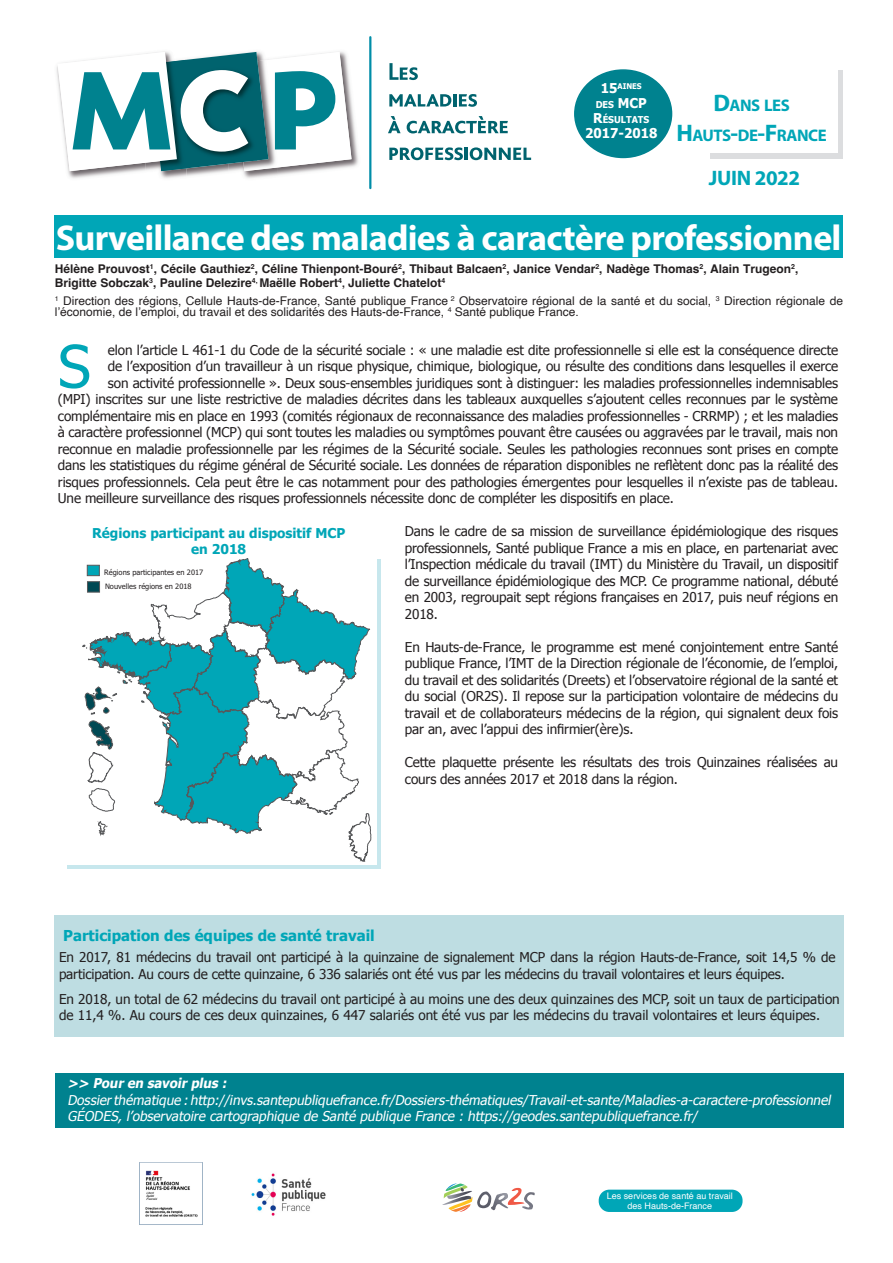
<style>
.page{position:relative;width:893px;height:1263px;background:#fff}
.page>*{position:absolute;margin:0;border:0;box-sizing:border-box;transform-origin:0 0}
.Texte_commentaire{font:58.95px "Tahoma";color:#00a6b7}
.Titre_de_chapitre{font:700 36px "Myriad Pro";letter-spacing:-.02em;color:#fff}
.Titre_de_chapitre-2{font:700 21px "Myriad Pro";letter-spacing:-.02em;color:#00a6b7}
.Titre_de_chapitre-3{font:700 16.8px "Myriad Pro";letter-spacing:-.03em;color:#00a6b7}
.Exergue{font:700 15px "Tahoma";color:#00a6b7}
.Texte_commentaire-2{font:13.5px/16.5px "Tahoma";letter-spacing:-.01em;color:#231f20;text-align:justify}
.Texte_commentaire-3{font:italic 13.5px "Tahoma";color:#fff}
.Exergue-2{font:13.5px/16.5px "Tahoma";letter-spacing:-.01em;color:#231f20}
.Titre_graphique{font:700 13.5px "Tahoma";color:#00a6b7}
.Texte_commentaire-4{font:italic 700 13.5px "Tahoma";color:#fff}
.Texte_commentaire-5{font:700 13.5px "Tahoma";color:#fff}
.Ourse{font:12px/10.5px "Helvetica";color:#231f20}
.Ourse-2{font:700 12px/14.4px "Helvetica";color:#231f20}
.Texte_commentaire-6{font:700 9.45px "Tahoma";color:#fff}
.Ourse-3{font:9px "Helvetica";color:#fff}
.Texte_commentaire-7{font:700 7.8px "Tahoma";color:#fff}
.t1{font:7.35px "Tahoma";color:#231f20}
.s1{font-size:13.5px}
.s2{font-size:24px}
.s3{font-size:10.5px}
</style>
<div class="page">
<img style="left:477px;top:1191px;width:14px;height:17px">
<img style="left:491px;top:1193px;width:17px;height:17px">
<img style="left:522px;top:1192px;width:13px;height:17px">
<svg style="left:508px;top:1188px;width:17px;height:17px"></svg>
<svg style="left:444px;top:1183px;width:28px;height:29px"></svg>
<img style="left:251px;top:1173px;width:75px;height:43px">
<img style="left:278px;top:51px;width:81px;height:124px">
<img style="left:186px;top:171px;width:43px;height:5px">
<img style="left:229px;top:51px;width:49px;height:128px">
<img style="left:56px;top:66px;width:83px;height:113px">
<img style="left:160px;top:51px;width:26px;height:128px">
<svg style="left:58px;top:52px;width:294px;height:119px"></svg>
<hr style="left:369px;top:36px;width:2px;height:153px;background:#008da8">
<svg style="left:389px;top:63px;width:29px;height:17px"></svg>
<svg style="left:389px;top:94px;width:88px;height:13px"></svg>
<svg style="left:388px;top:116px;width:13px;height:17px"></svg>
<svg style="left:407px;top:116px;width:101px;height:17px"></svg>
<svg style="left:389px;top:147px;width:142px;height:13px"></svg>
<div style="left:710px;top:70px;width:133px;height:88px;background:#dcdddf"></div>
<div style="left:708px;top:52px;width:130px;height:101px;background:#fff"></div>
<div style="left:54px;top:215px;width:789px;height:42px;background:#00a6b7"></div>
<div style="left:575px;top:70px;width:97px;height:87px;background:#00828f;border-radius:50%"></div>
<div style="left:574px;top:69px;width:98px;height:89px;border:2px solid #00828f;border-radius:50%"></div>
<div style="left:68px;top:559px;width:313px;height:309px;background:linear-gradient(to right,#c7e7ed,#c7e7ed)"></div>
<div style="left:62px;top:559px;width:315px;height:305px;background:#fff"></div>
<svg style="left:83px;top:558px;width:288px;height:304px"></svg>
<div style="left:87px;top:581px;width:13px;height:11px;background:#004954;border:1px solid #57585a"></div>
<div style="left:87px;top:565px;width:13px;height:11px;background:#00a6b7;border:1px solid #57585a"></div>
<div style="left:55px;top:915px;width:789px;height:121px;background:#bedde2"></div>
<div style="left:599px;top:1189px;width:144px;height:23px;background:#00a6b7;border-radius:11px"></div>
<div style="left:55px;top:1074px;width:788px;height:54px;background:#00828f"></div>
<img style="left:139px;top:1162px;width:64px;height:63px">
<p class="Texte_commentaire-7" style="left:601px;top:80px;width:42px"><span class="s1">15</span>AINES</p>
<p class="Texte_commentaire-6" style="left:596px;top:98px;width:53px">DES <span class="s1">MCP</span></p>
<p class="Texte_commentaire-6" style="left:593px;top:113px;width:57px"><span class="s1">R</span>ÉSULTATS</p>
<p class="Texte_commentaire-5" style="left:585px;top:124px;width:74px">2017-2018</p>
<p class="Titre_de_chapitre-3" style="left:713px;top:94px;width:78px"><span class="s2">D</span>ANS LES</p>
<p class="Titre_de_chapitre-3" style="left:676px;top:125px;width:152px"><span class="s2">H</span>AUTS<span class="s2">-</span>DE<span class="s2">-F</span>RANCE</p>
<p class="Titre_de_chapitre-2" style="left:709px;top:164px;width:93px">JUIN 2022</p>
<p class="Titre_de_chapitre" style="left:56px;top:214px;width:787px">Surveillance des maladies à caractère professionnel</p>
<p class="Ourse-2" style="left:55px;top:263px;width:745px">Hélène Prouvost<sup>1</sup>, Cécile Gauthiez<sup>2</sup>, Céline Thienpont-Bouré<sup>2</sup>, Thibaut Balcaen<sup>2</sup>, Janice Vendar<sup>2</sup>, Nadège Thomas<sup>2</sup>, Alain Trugeon<sup>2</sup>,<br>Brigitte Sobczak<sup>3</sup>, Pauline Delezire<sup>4,</sup> Maëlle Robert<sup>4</sup><span class="s3">,</span> Juliette Chatelot<sup>4</sup></p>
<p class="Ourse" style="left:55px;top:296px;width:790px"><sup>1</sup> Direction des régions, Cellule Hauts-de-France, Santé publique France <sup>2</sup> Observatoire régional de la santé et du social, <sup>3</sup> Direction régionale de l’économie, de l’emploi, du travail et des solidarités des Hauts-de-France, <sup>4</sup> Santé publique France.</p>
<p class="Texte_commentaire" style="left:58px;top:327px;width:34px">S</p>
<p class="Texte_commentaire-2" style="left:108px;top:341px;width:732px">elon l’article L 461-1 du Code de la sécurité sociale : « une maladie est dite professionnelle si elle est la conséquence directe</p>
<p class="Texte_commentaire-2" style="left:108px;top:357px;width:732px">de l’exposition d’un travailleur à un risque physique, chimique, biologique, ou résulte des conditions dans lesquelles il exerce</p>
<p class="Texte_commentaire-2" style="left:108px;top:374px;width:732px">son activité professionnelle ». Deux sous-ensembles juridiques sont à distinguer: les maladies professionnelles indemnisables</p>
<p class="Texte_commentaire-2" style="left:58px;top:390px;width:782px">(MPI) inscrites sur une liste restrictive de maladies décrites dans les tableaux auxquelles s’ajoutent celles reconnues par le système</p>
<p class="Texte_commentaire-2" style="left:58px;top:407px;width:782px">complémentaire mis en place en 1993 (comités régionaux de reconnaissance des maladies professionnelles - CRRMP) ; et les maladies</p>
<p class="Texte_commentaire-2" style="left:58px;top:423px;width:782px">à caractère professionnel (MCP) qui sont toutes les maladies ou symptômes pouvant être causées ou aggravées par le travail, mais non</p>
<p class="Texte_commentaire-2" style="left:58px;top:440px;width:782px">reconnue en maladie professionnelle par les régimes de la Sécurité sociale. Seules les pathologies reconnues sont prises en compte</p>
<p class="Texte_commentaire-2" style="left:58px;top:456px;width:782px">dans les statistiques du régime général de Sécurité sociale. Les données de réparation disponibles ne reflètent donc pas la réalité des</p>
<p class="Texte_commentaire-2" style="left:58px;top:473px;width:782px">risques professionnels. Cela peut être le cas notamment pour des pathologies émergentes pour lesquelles il n’existe pas de tableau.</p>
<p class="Texte_commentaire-2" style="left:58px;top:489px;width:617px">Une meilleure surveillance des risques professionnels nécessite donc de compléter les dispositifs en place.</p>
<p class="Texte_commentaire-2" style="left:405px;top:522px;width:435px">Dans le cadre de sa mission de surveillance épidémiologique des risques professionnels, Santé publique France a mis en place, en partenariat avec l’Inspection médicale du travail (IMT) du Ministère du Travail, un dispositif de surveillance épidémiologique des MCP. Ce programme national, débuté en 2003, regroupait sept régions françaises en 2017, puis neuf régions en 2018.</p>
<p class="Texte_commentaire-2" style="left:405px;top:638px;width:435px">En Hauts-de-France, le programme est mené conjointement entre Santé publique France, l’IMT de la Direction régionale de l’économie, de l’emploi, du travail et des solidarités (Dreets) et l’observatoire régional de la santé et du social (OR2S). Il repose sur la participation volontaire de médecins du travail et de collaborateurs médecins de la région, qui signalent deux fois par an, avec l’appui des infirmier(ère)s.</p>
<p class="Texte_commentaire-2" style="left:405px;top:753px;width:435px">Cette plaquette présente les résultats des trois Quinzaines réalisées au cours des années 2017 et 2018 dans la région.</p>
<p class="Titre_graphique" style="left:92px;top:524px;width:255px">Régions participant au dispositif MCP</p>
<p class="Titre_graphique" style="left:191px;top:540px;width:57px">en 2018</p>
<p class="t1" style="left:104px;top:567px;width:100px">Régions participantes en 2017</p>
<p class="t1" style="left:105px;top:582px;width:88px">Nouvelles régions en 2018</p>
<p class="Exergue" style="left:63px;top:925px;width:313px">Participation des équipes de santé travail</p>
<p class="Exergue-2" style="left:59px;top:948px;width:778px">En 2017, 81 médecins du travail ont participé à la quinzaine de signalement MCP dans la région Hauts-de-France, soit 14,5 % de participation. Au cours de cette quinzaine, 6 336 salariés ont été vus par les médecins du travail volontaires et leurs équipes.</p>
<p class="Texte_commentaire-2" style="left:59px;top:990px;width:782px">En 2018, un total de 62 médecins du travail ont participé à au moins une des deux quinzaines des MCP, soit un taux de participation de 11,4 %. Au cours de ces deux quinzaines, 6 447 salariés ont été vus par les médecins du travail volontaires et leurs équipes.</p>
<p class="Texte_commentaire-4" style="left:68px;top:1074px;width:164px">&gt;&gt; Pour en savoir plus :</p>
<p class="Texte_commentaire-3" style="left:68px;top:1091px;width:768px">Dossierthématique :http://invs.santepubliquefrance.fr/Dossiers-thématiques/Travail-et-sante/Maladies-a-caractere-professionnel</p>
<p class="Texte_commentaire-3" style="left:68px;top:1107px;width:631px">GÉODES, l’observatoire cartographique de Santé publique France : https://geodes.santepubliquefrance.fr/</p>
<p class="Ourse-3" style="left:607px;top:1188px;width:128px">Les services de santé au travail</p>
<p class="Ourse-3" style="left:627px;top:1199px;width:86px">des Hauts-de-France</p>
</div>
